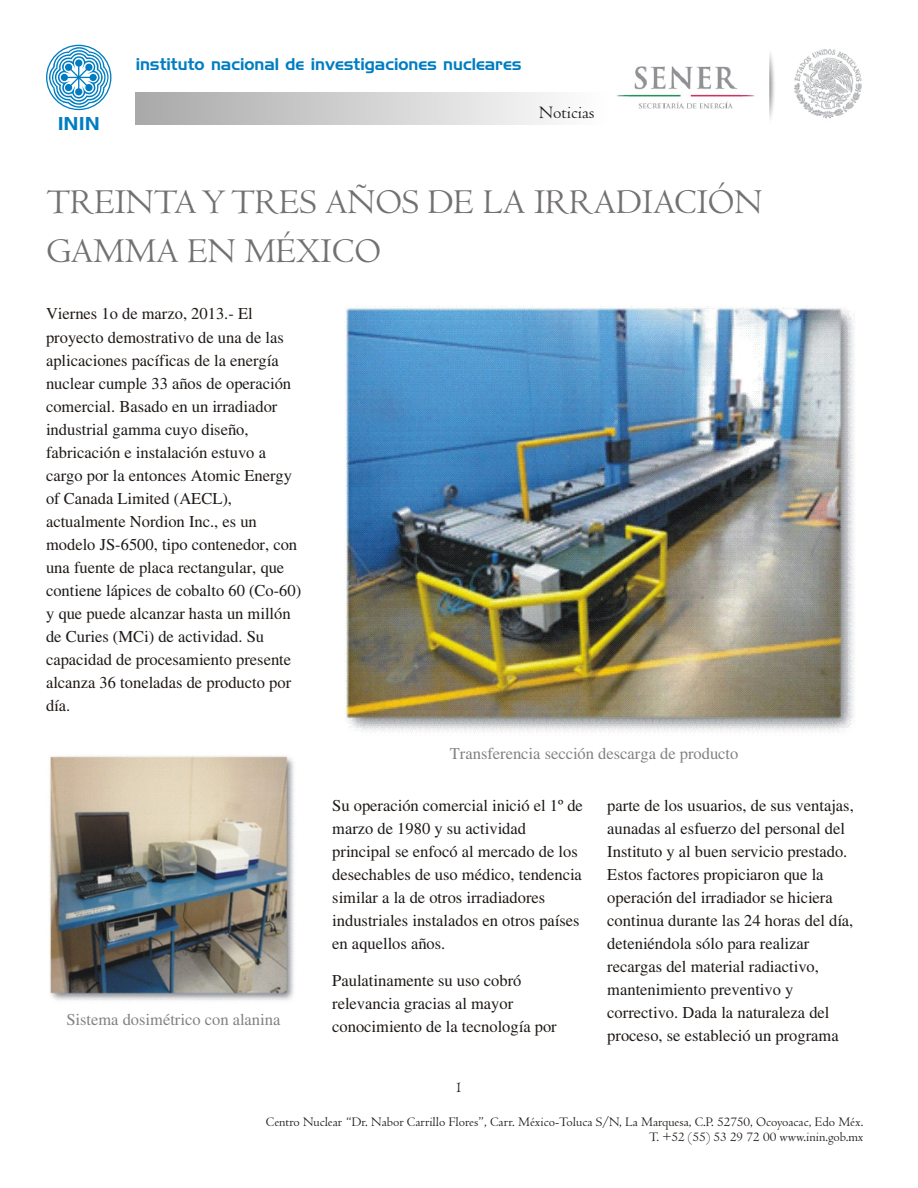
<style>
.page{position:relative;width:918px;height:1188px;background:#fff}
.page>*{position:absolute;margin:0;border:0;box-sizing:border-box;transform-origin:0 0}
.t1{font:36px/48.8px "Centaur";color:#737070}
.t2{font:18px "Centaur";color:#1f1a17}
.t3{font:18px "Handel Gothic BT";color:#007dc2;scale:1.07 1}
.t4{font:16.5px/23px "Times";color:#1f1a17}
.t5{font:16.5px "Times";color:#828282}
.t6{font:16.5px "Handel Gothic BT";color:#007dc2}
.t7{font:15px "Centaur";color:#1f1a17}
.t8{font:13.5px/15.3px "Centaur";color:#1f1a17;text-align:right}
</style>
<div class="page">
<img style="left:617px;top:49px;width:245px;height:70px">
<svg style="left:46px;top:45px;width:65px;height:65px"></svg>
<div style="left:136px;top:93px;width:472px;height:32px;background:linear-gradient(to right,#aaa9a9,#fefefe)"></div>
<img style="left:49px;top:755px;width:246px;height:246px">
<img style="left:345px;top:306px;width:510px;height:427px">
<p class="t3" style="left:58px;top:116px;width:41px">ININ</p>
<p class="t6" style="left:136px;top:57px;width:387px">instituto nacional de investigaciones nucleares</p>
<p class="t2" style="left:539px;top:105px;width:57px">Noticias</p>
<h1 class="t1" style="left:46px;top:182px;width:717px">TREINTA Y TRES AÑOS DE LA IRRADIACIÓN<br>GAMMA EN MÉXICO</h1>
<p class="t4" style="left:46px;top:304px;width:257px">Viernes 1o de marzo, 2013.- El proyecto demostrativo de una de las aplicaciones pacíficas de la energía nuclear cumple 33 años de operación comercial. Basado en un irradiador industrial gamma cuyo diseño, fabricación e instalación estuvo a cargo por la entonces Atomic Energy of Canada Limited (AECL), actualmente Nordion Inc., es un modelo JS-6500, tipo contenedor, con una fuente de placa rectangular, que contiene lápices de cobalto 60 (Co-60) y que puede alcanzar hasta un millón de Curies (MCi) de actividad. Su capacidad de procesamiento presente alcanza 36 toneladas de producto por día.</p>
<p class="t5" style="left:66px;top:1013px;width:216px">Sistema dosimétrico con alanina</p>
<p class="t5" style="left:450px;top:747px;width:290px">Transferencia sección descarga de producto</p>
<p class="t4" style="left:332px;top:795px;width:252px">Su operación comercial inició el 1º de marzo de 1980 y su actividad principal se enfocó al mercado de los desechables de uso médico, tendencia similar a la de otros irradiadores industriales instalados en otros países en aquellos años.</p>
<p class="t4" style="left:332px;top:970px;width:226px">Paulatinamente su uso cobró relevancia gracias al mayor conocimiento de la tecnología por</p>
<p class="t4" style="left:607px;top:795px;width:248px">parte de los usuarios, de sus ventajas, aunadas al esfuerzo del personal del Instituto y al buen servicio prestado.<br>Estos factores propiciaron que la operación del irradiador se hiciera continua durante las 24 horas del día, deteniéndola sólo para realizar recargas del material radiactivo, mantenimiento preventivo y correctivo. Dada la naturaleza del proceso, se estableció un programa</p>
<p class="t7" style="left:455px;top:1082px;width:9px">1</p>
<p class="t8" style="left:266px;top:1116px;width:599px">Centro Nuclear “Dr. Nabor Carrillo Flores”, Carr. México-Toluca S/N, La Marquesa, C.P. 52750, Ocoyoacac, Edo Méx.<br>T. +52 (55) 53 29 72 00 www.inin.gob.mx</p>
</div>
